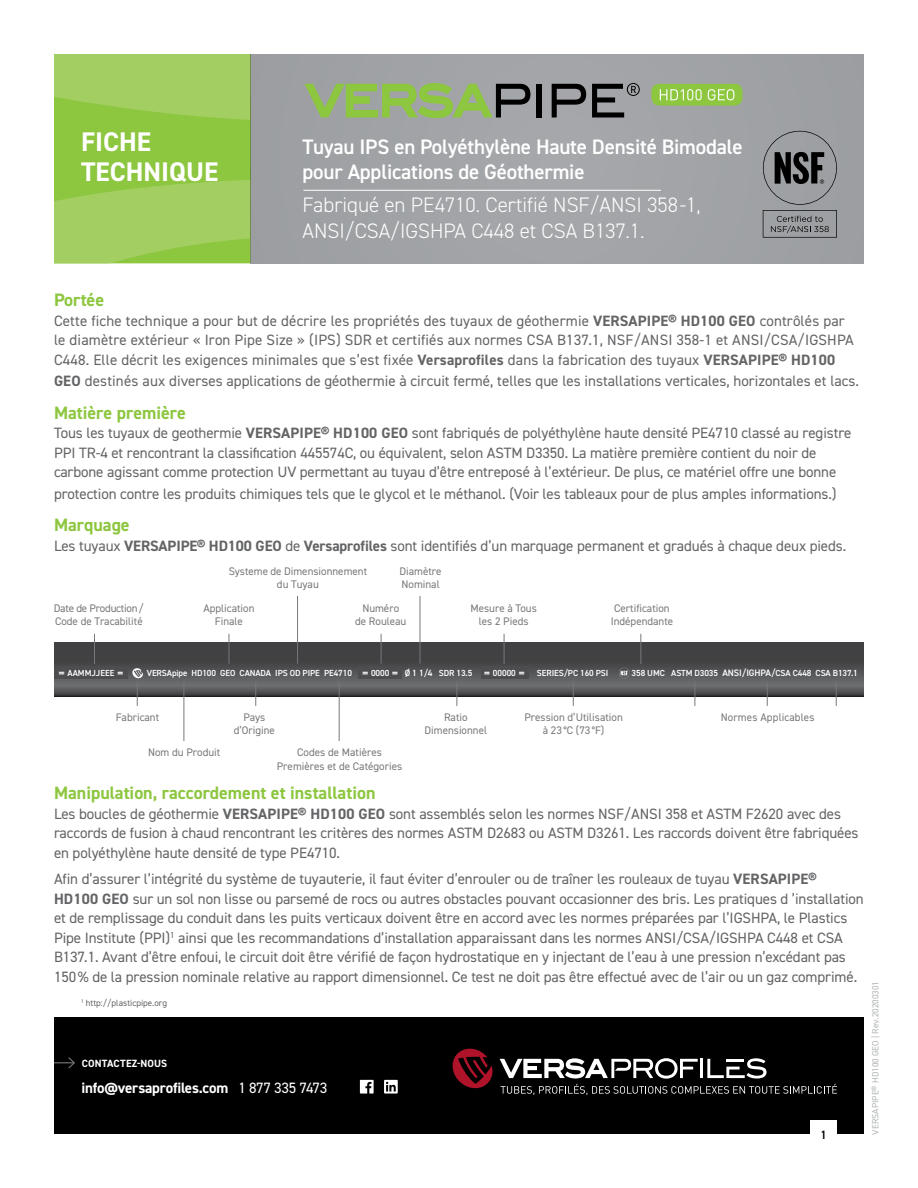
<style>
.page{position:relative;width:918px;height:1188px;background:#fff}
.page>*{position:absolute;margin:0;border:0;box-sizing:border-box;transform-origin:0 0}
.t1{font:700 27px/30px "DIN2014";color:#fff}
.t2{font:600 21px/25.2px "DIN2014";letter-spacing:-.01em;color:#fff}
.t3{font:300 21px/25.2px "DIN2014";color:#fff}
.t4{font:700 18px "DIN2014";color:#8dc63f}
.t5{font:15px/19.5px "DIN2014";letter-spacing:-.005em;color:#636466}
.t6{font:700 15px "DIN2014";letter-spacing:-.015em;color:#fff}
.t7{font:600 12px "DIN2014";color:#000}
.t8{font:10.95px/13.2px "DIN2014";color:#77787b;text-align:center}
.t9{font:10.95px/13.2px "DIN2014";letter-spacing:-.02em;color:#77787b}
.t10{font:700 10.5px "DIN2014";letter-spacing:.01em;color:#fff}
.t11{font:9px "DIN2014";color:#b1b4b6}
.t12{font:9px "DIN2014";color:#636466}
.t13{font:600 8.85px "DIN2014";letter-spacing:-.01em;color:#fff}
.s1{font-weight:700}
.s2{font-size:9px}
.s3{font-size:9.45px}
.s4{font-weight:400}
</style>
<div class="page">
<svg style="left:54px;top:54px;width:197px;height:209px;background:#99ca53"></svg>
<div style="left:251px;top:54px;width:613px;height:209px;background:#a0a3a6"></div>
<hr style="left:303px;top:190px;width:358px;height:1px;background:#fff">
<div style="left:536px;top:84px;width:5px;height:33px;background:#000"></div>
<svg style="left:552px;top:84px;width:34px;height:33px"></svg>
<svg style="left:305px;top:83px;width:225px;height:35px"></svg>
<div style="left:651px;top:84px;width:91px;height:22px;background:#8dc63f;border-radius:8px"></div>
<svg style="left:592px;top:83px;width:48px;height:34px"></svg>
<svg style="left:660px;top:89px;width:42px;height:11px"></svg>
<svg style="left:708px;top:89px;width:26px;height:11px"></svg>
<div style="left:54px;top:1017px;width:810px;height:117px;background:#000"></div>
<hr style="left:32px;top:1062px;width:42px;height:1px;background:#77787b">
<svg style="left:67px;top:1057px;width:8px;height:12px"></svg>
<div style="left:28px;top:994px;width:26px;height:146px;background:#fff"></div>
<svg style="left:360px;top:1080px;width:14px;height:14px"></svg>
<div style="left:810px;top:1120px;width:27px;height:28px;background:#fff"></div>
<svg style="left:452px;top:1048px;width:41px;height:41px"></svg>
<svg style="left:500px;top:1058px;width:337px;height:37px"></svg>
<svg style="left:384px;top:1080px;width:14px;height:14px"></svg>
<svg style="left:763px;top:131px;width:74px;height:107px"></svg>
<svg style="left:54px;top:643px;width:810px;height:54px;background:#4d4d4f"></svg>
<hr style="left:339px;top:682px;width:1px;height:59px;background:#77787b">
<hr style="left:184px;top:682px;width:1px;height:59px;background:#77787b">
<hr style="left:229px;top:634px;width:1px;height:30px;background:#77787b">
<svg style="left:255px;top:682px;width:1px;height:24px"></svg>
<hr style="left:94px;top:634px;width:1px;height:30px;background:#77787b">
<hr style="left:640px;top:634px;width:1px;height:30px;background:#77787b">
<div style="left:54px;top:667px;width:74px;height:12px;background:#4d4d4f"></div>
<hr style="left:381px;top:634px;width:1px;height:30px;background:#77787b">
<svg style="left:457px;top:682px;width:1px;height:24px"></svg>
<div style="left:359px;top:667px;width:43px;height:12px;background:#4d4d4f"></div>
<hr style="left:420px;top:596px;width:1px;height:68px;background:#77787b">
<div style="left:481px;top:667px;width:48px;height:12px;background:#4d4d4f"></div>
<hr style="left:504px;top:634px;width:1px;height:30px;background:#77787b">
<svg style="left:132px;top:668px;width:11px;height:38px"></svg>
<svg style="left:695px;top:682px;width:1px;height:24px"></svg>
<svg style="left:767px;top:682px;width:1px;height:24px"></svg>
<svg style="left:836px;top:682px;width:1px;height:24px"></svg>
<svg style="left:573px;top:682px;width:1px;height:24px"></svg>
<hr style="left:297px;top:596px;width:1px;height:68px;background:#77787b">
<svg style="left:619px;top:668px;width:11px;height:11px"></svg>
<h1 class="t1" style="left:81px;top:127px;width:139px">FICHE<br>TECHNIQUE</h1>
<h2 class="t2" style="left:303px;top:134px;width:442px">Tuyau IPS en Polyéthylène Haute Densité Bimodale pour Applications de Géothermie</h2>
<h2 class="t3" style="left:303px;top:193px;width:399px">Fabriqué en PE4710. Certifié NSF/ANSI 358-1,<br>ANSI/CSA/IGSHPA C448 et CSA B137.1.</h2>
<p class="t4" style="left:54px;top:288px;width:52px">Portée</p>
<p class="t5" style="left:54px;top:310px;width:801px">Cette fiche technique a pour but de décrire les propriétés des tuyaux de géothermie <span class="s1">VERSAPIPE® HD100 GEO</span> contrôlés par le diamètre extérieur « Iron Pipe Size » (IPS) SDR et certifiés aux normes CSA B137.1, NSF/ANSI 358-1 et ANSI/CSA/IGSHPA<br>C448. Elle décrit les exigences minimales que s’est fixée <span class="s1">Versaprofiles</span> dans la fabrication des tuyaux <span class="s1">VERSAPIPE® HD100</span></p>
<p class="t5" style="left:54px;top:371px;width:807px"><span class="s1">GEO</span> destinés aux diverses applications de géothermie à circuit fermé, telles que les installations verticales, horizontales et lacs.</p>
<p class="t4" style="left:54px;top:400px;width:133px">Matière première</p>
<p class="t5" style="left:54px;top:423px;width:799px">Tous les tuyaux de geothermie <span class="s1">VERSAPIPE® HD100 GEO</span> sont fabriqués de polyéthylène haute densité PE4710 classé au registre<br>PPI TR-4 et rencontrant la classification 445574C, ou équivalent, selon ASTM D3350. La matière première contient du noir de carbone agissant comme protection UV permettant au tuyau d’être entreposé à l’extérieur. De plus, ce matériel offre une bonne</p>
<p class="t5" style="left:54px;top:483px;width:784px">protection contre les produits chimiques tels que le glycol et le méthanol. (Voir les tableaux pour de plus amples informations.)</p>
<p class="t4" style="left:54px;top:513px;width:77px">Marquage</p>
<p class="t5" style="left:54px;top:535px;width:794px">Les tuyaux <span class="s1">VERSAPIPE® HD100 GEO</span> de <span class="s1">Versaprofiles</span> sont identifiés d’un marquage permanent et gradués à chaque deux pieds.</p>
<p class="t8" style="left:229px;top:564px;width:140px">Systeme de Dimensionnement du Tuyau</p>
<p class="t8" style="left:400px;top:564px;width:44px;text-align:left">Diamètre<br>Nominal</p>
<p class="t9" style="left:54px;top:601px;width:92px">Date de Production/<br>Code de Tracabilité</p>
<p class="t8" style="left:611px;top:601px;width:64px">Certification<br>Indépendante</p>
<p class="t8" style="left:355px;top:601px;width:53px">Numéro<br>de Rouleau</p>
<p class="t8" style="left:471px;top:601px;width:68px">Mesure à Tous les 2 Pieds</p>
<p class="t8" style="left:203px;top:601px;width:53px">Application<br>Finale</p>
<p class="t13" style="left:58px;top:667px;width:67px"><span class="s1">=</span> AAMMJJEEE <span class="s1">=</span></p>
<p class="t13" style="left:147px;top:667px;width:207px">VERSApipe HD100 GEO CANADA IPS OD PIPE PE4710</p>
<p class="t13" style="left:405px;top:667px;width:69px"><span class="s2">Ø 1 1/4</span> SDR 13.5</p>
<p class="t13" style="left:537px;top:668px;width:73px">SERIES/PC 160 PSI</p>
<p class="t13" style="left:632px;top:668px;width:228px">358 UMC ASTM D3035 <span class="s3">ANSI/IGHPA/</span>CSA C448 CSA B137.1</p>
<p class="t13" style="left:362px;top:667px;width:39px"><span class="s1">=</span> 0000 <span class="s1">=</span></p>
<p class="t13" style="left:484px;top:667px;width:43px"><span class="s1">=</span> 00000 <span class="s1">=</span></p>
<p class="t8" style="left:116px;top:710px;width:45px">Fabricant</p>
<p class="t8" style="left:148px;top:746px;width:74px">Nom du Produit</p>
<p class="t8" style="left:234px;top:710px;width:43px">Pays d’Origine</p>
<p class="t8" style="left:277px;top:746px;width:127px">Codes de Matières<br>Premières et de Catégories</p>
<p class="t8" style="left:425px;top:710px;width:64px">Ratio<br>Dimensionnel</p>
<p class="t8" style="left:524px;top:710px;width:100px">Pression d’Utilisation</p>
<p class="t8" style="left:721px;top:710px;width:95px">Normes Applicables</p>
<p class="t8" style="left:543px;top:723px;width:63px">à 23°C (73 °F)</p>
<p class="t4" style="left:54px;top:781px;width:323px">Manipulation, raccordement et installation</p>
<p class="t5" style="left:54px;top:804px;width:806px">Les boucles de géothermie <span class="s1">VERSAPIPE® HD100 GEO</span> sont assemblés selon les normes NSF/ANSI 358 et ASTM F2620 avec des raccords de fusion à chaud rencontrant les critères des normes ASTM D2683 ou ASTM D3261. Les raccords doivent être fabriquées en polyéthylène haute densité de type PE4710.</p>
<p class="t5" style="left:54px;top:869px;width:811px">Afin d’assurer l’intégrité du système de tuyauterie, il faut éviter d’enrouler ou de traîner les rouleaux de tuyau <span class="s1">VERSAPIPE® HD100 GEO</span> sur un sol non lisse ou parsemé de rocs ou autres obstacles pouvant occasionner des bris. Les pratiques d ’installation et de remplissage du conduit dans les puits verticaux doivent être en accord avec les normes préparées par l’IGSHPA, le Plastics Pipe Institute (PPI)<sup>1</sup> ainsi que les recommandations d’installation apparaissant dans les normes ANSI/CSA/IGSHPA C448 et CSA B137.1. Avant d’être enfoui, le circuit doit être vérifié de façon hydrostatique en y injectant de l’eau à une pression n’excédant pas 150% de la pression nominale relative au rapport dimensionnel. Ce test ne doit pas être effectué avec de l’air ou un gaz comprimé.</p>
<p class="t12" style="left:81px;top:998px;width:88px"><sup>1</sup> http://plasticpipe.org</p>
<p class="t10" style="left:82px;top:1056px;width:87px">CONTACTEZ-NOUS</p>
<p class="t6" style="left:82px;top:1078px;width:247px">info@versaprofiles.com <span class="s4">1 877 335 7473</span></p>
<p class="t7" style="left:820px;top:1127px;width:8px">1</p>
<p class="t11" style="left:870px;top:1135px;width:155px;rotate:-90deg">VERSAPIPE® HD100 GEO | Rev.20200301</p>
</div>
